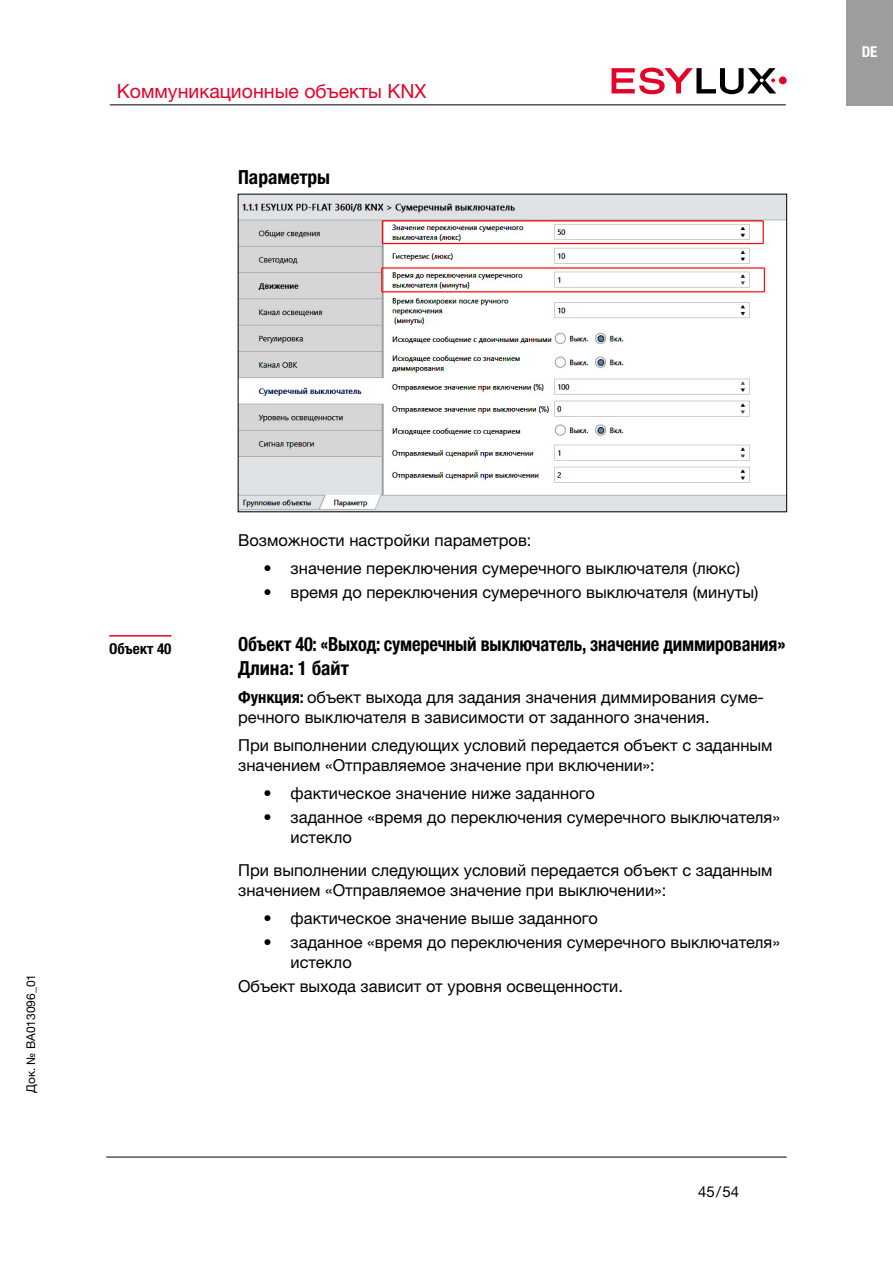
<style>
.page{position:relative;width:893px;height:1263px;background:#fff}
.page>*{position:absolute;margin:0;border:0;box-sizing:border-box;transform-origin:0 0}
.t1{font:700 condensed 19.5px/23.4px "Helvetica Neue LTW1 G";letter-spacing:-.01em;color:#000;scale:.94 1}
.t2{font:19.5px "Helvetica Neue LTW1 G";color:#e40428}
.t3{font:700 condensed 19.5px "Helvetica Neue LTW1 G";letter-spacing:-.01em;color:#000}
.t4{font:16.5px/19.8px "Helvetica Neue LTW1 G";color:#000}
.t5{font:700 condensed 15px "Helvetica Neue LTW1 G";color:#000}
.t6{font:15px "Helvetica Neue LTW1 G";color:#000}
.t7{font:700 condensed 15px "Helvetica Neue LTW1 G";color:#fff}
.t8{font:12px "Helvetica Neue LTW1 G";color:#000}
.s1{font-weight:700;font-stretch:condensed}
</style>
<div class="page">
<hr style="left:106px;top:1157px;width:681px;height:1px;background:#000">
<div style="left:779px;top:76px;width:8px;height:8px;background:#e40428;border-radius:50%"></div>
<svg style="left:612px;top:68px;width:164px;height:26px"></svg>
<hr style="left:110px;top:104px;width:676px;height:1px;background:#000">
<div style="left:846px;top:0;width:47px;height:105px;background:#9d9d9c"></div>
<img style="left:240px;top:196px;width:545px;height:314px">
<hr style="left:109px;top:635px;width:62px;height:1px;background:#e40428">
<p class="t2" style="left:117px;top:79px;width:311px">Коммуникационные объекты KNX</p>
<p class="t3" style="left:238px;top:165px;width:94px">Параметры</p>
<p class="t7" style="left:862px;top:43px;width:17px">DE</p>
<p class="t8" style="left:24px;top:1093px;width:121px;rotate:-90deg">Док. № BA013096_01</p>
<p class="t5" style="left:109px;top:639px;width:64px">Объект 40</p>
<p class="t4" style="left:238px;top:530px;width:295px">Возможности настройки параметров:</p>
<p class="t4" style="left:264px;top:558px;width:478px">• значение переключения сумеречного выключателя (люкс)</p>
<p class="t4" style="left:264px;top:582px;width:496px">• время до переключения сумеречного выключателя (минуты)</p>
<p class="t1" style="left:238px;top:633px;width:584px">Объект 40: «Выход: сумеречный выключатель, значение диммирования»<br>Длина: 1 байт</p>
<p class="t4" style="left:238px;top:687px;width:527px"><span class="s1">Функция:</span> объект выхода для задания значения диммирования суме&shy;речного выключателя в зависимости от заданного значения.</p>
<p class="t4" style="left:238px;top:735px;width:536px">При выполнении следующих условий передается объект с заданным значением «Отправляемое значение при включении»:</p>
<p class="t4" style="left:264px;top:783px;width:333px">• фактическое значение ниже заданного</p>
<p class="t4" style="left:291px;top:807px;width:491px;text-indent:-27px">• заданное «время до переключения сумеречного выключателя» истекло</p>
<p class="t4" style="left:238px;top:860px;width:536px">При выполнении следующих условий передается объект с заданным значением «Отправляемое значение при выключении»:</p>
<p class="t4" style="left:264px;top:908px;width:336px">• фактическое значение выше заданного</p>
<p class="t4" style="left:291px;top:932px;width:491px;text-indent:-27px">• заданное «время до переключения сумеречного выключателя» истекло</p>
<p class="t4" style="left:238px;top:976px;width:386px">Объект выхода зависит от уровня освещенности.</p>
<p class="t6" style="left:698px;top:1182px;width:42px">45 / 54</p>
</div>
